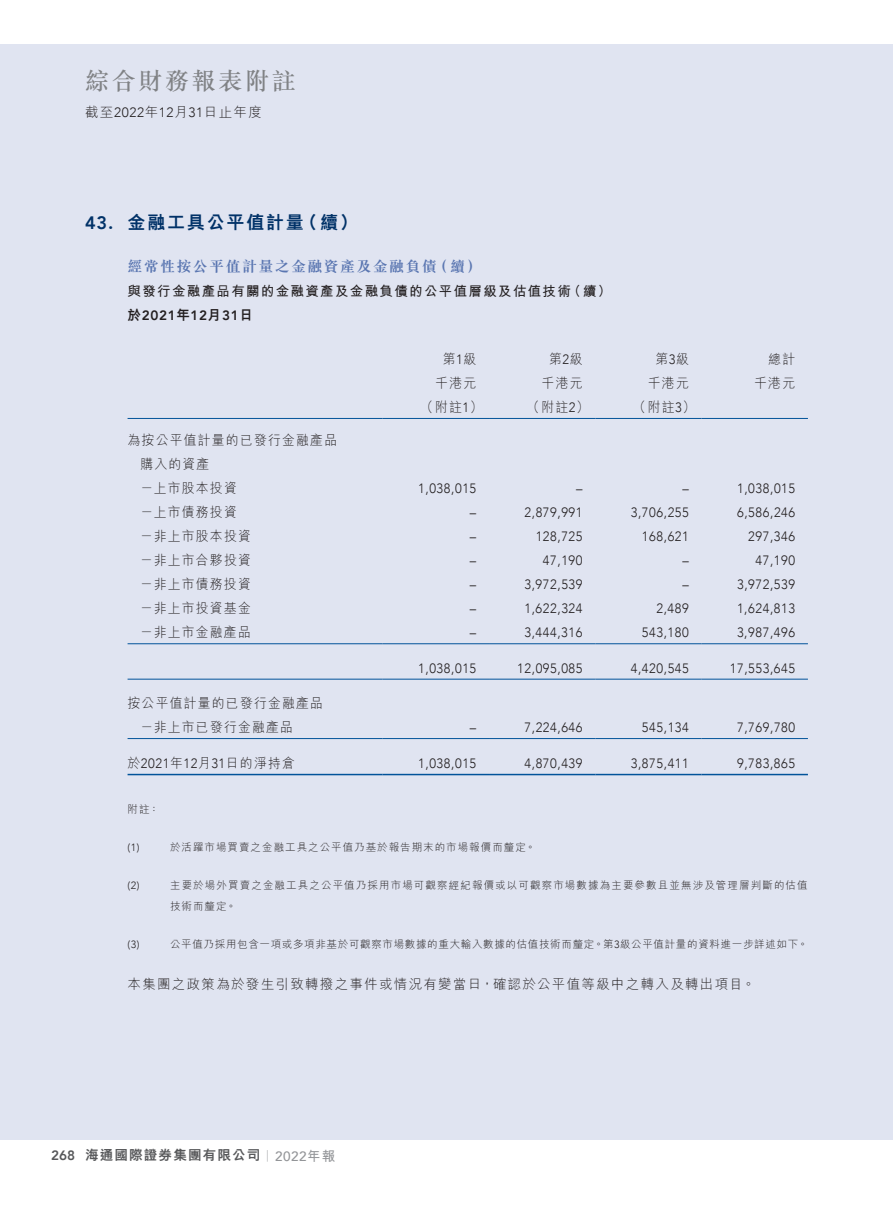
<style>
.page{position:relative;width:893px;height:1212px;background:#fff}
.page>*{position:absolute;margin:0;border:0;box-sizing:border-box;transform-origin:0 0}
.t1{font:500 24px "M Sung HK";letter-spacing:.11em;color:#808285}
.t2{font:800 18px "M Hei HK";letter-spacing:.1em;color:#013268}
.t3{font:700 15px "M Sung HK";letter-spacing:.09em;color:#5a76b1}
.t4{font:300 13.5px "Avenir";letter-spacing:.045em;color:#231f20;scale:.95 1}
.t5{font:300 13.5px/24px "M Hei HK";letter-spacing:.095em;color:#231f20;scale:.95 1}
.t6{font:300 13.5px "M Hei HK";letter-spacing:.095em;color:#231f20}
.t7{font:700 13.5px "M Hei HK";letter-spacing:.1em;color:#231f20}
.t8{font:800 13.5px "M Hei HK";letter-spacing:.09em;color:#57585a}
.t9{font:800 13.5px "Avenir";letter-spacing:.05em;color:#231f20}
.t10{font:300 10.5px/21px "M Hei HK";letter-spacing:.095em;color:#231f20}
.t11{font:300 10.5px "M Hei HK";letter-spacing:.065em;color:#231f20}
.t12{font:300 10.5px "Avenir";color:#231f20}
.s1{font-family:"Avenir"}
.s2{font-family:"M Hei HK"}
.s3{font-family:"Adobe Ming Std";font-weight:300;color:#939598}
.s4{font-family:"Avenir";font-weight:500;color:#939598}
.s5{font-weight:700;color:#939598}
</style>
<div class="page">
<div style="left:0;top:45px;width:893px;height:1095px;background:#e0e4f1"></div>
<hr style="left:128px;top:418px;width:255px;height:1px;background:#02539a">
<hr style="left:383px;top:418px;width:106px;height:1px;background:#02539a">
<hr style="left:489px;top:418px;width:106px;height:1px;background:#02539a">
<hr style="left:595px;top:418px;width:107px;height:1px;background:#02539a">
<hr style="left:702px;top:418px;width:106px;height:1px;background:#02539a">
<hr style="left:128px;top:643px;width:255px;height:1px;background:#02539a">
<hr style="left:383px;top:643px;width:106px;height:1px;background:#02539a">
<hr style="left:489px;top:643px;width:106px;height:1px;background:#02539a">
<hr style="left:595px;top:643px;width:107px;height:1px;background:#02539a">
<hr style="left:702px;top:643px;width:106px;height:1px;background:#02539a">
<hr style="left:128px;top:679px;width:255px;height:1px;background:#02539a">
<hr style="left:383px;top:679px;width:106px;height:1px;background:#02539a">
<hr style="left:489px;top:679px;width:106px;height:1px;background:#02539a">
<hr style="left:595px;top:679px;width:107px;height:1px;background:#02539a">
<hr style="left:702px;top:679px;width:106px;height:1px;background:#02539a">
<hr style="left:128px;top:738px;width:255px;height:1px;background:#02539a">
<hr style="left:383px;top:738px;width:106px;height:1px;background:#02539a">
<hr style="left:489px;top:738px;width:106px;height:1px;background:#02539a">
<hr style="left:595px;top:738px;width:107px;height:1px;background:#02539a">
<hr style="left:702px;top:738px;width:106px;height:1px;background:#02539a">
<hr style="left:128px;top:774px;width:255px;height:1px;background:#02539a">
<hr style="left:383px;top:774px;width:106px;height:1px;background:#02539a">
<hr style="left:489px;top:774px;width:106px;height:1px;background:#02539a">
<hr style="left:595px;top:774px;width:107px;height:1px;background:#02539a">
<hr style="left:702px;top:774px;width:106px;height:1px;background:#02539a">
<h1 class="t1" style="left:85px;top:64px;width:212px">綜合財務報表附註</h1>
<p class="t6" style="left:85px;top:105px;width:178px">截至<span class="s1">2022</span>年<span class="s1">12</span>月<span class="s1">31</span>日止年度</p>
<h2 class="t2" style="left:85px;top:213px;width:274px"><span class="s1">43.</span> 金融工具公平值計量（續）</h2>
<p class="t3" style="left:128px;top:259px;width:355px">經常性按公平值計量之金融資產及金融負債（續）</p>
<p class="t7" style="left:128px;top:281px;width:485px">與發行金融產品有關的金融資產及金融負債的公平值層級及估值技術（續）</p>
<p class="t9" style="left:128px;top:305px;width:127px"><span class="s2">於</span>2021<span class="s2">年</span>12<span class="s2">月</span>31<span class="s2">日</span></p>
<p class="t5" style="left:443px;top:347px;width:37px">第<span class="s1">1</span>級</p>
<p class="t5" style="left:549px;top:347px;width:37px">第<span class="s1">2</span>級</p>
<p class="t5" style="left:655px;top:347px;width:37px">第<span class="s1">3</span>級</p>
<p class="t5" style="left:768px;top:347px;width:30px">總計</p>
<p class="t5" style="left:435px;top:371px;width:45px">千港元</p>
<p class="t5" style="left:542px;top:371px;width:45px">千港元</p>
<p class="t5" style="left:648px;top:371px;width:45px">千港元</p>
<p class="t5" style="left:754px;top:371px;width:45px">千港元</p>
<p class="t5" style="left:420px;top:395px;width:67px">（附註<span class="s1">1</span>）</p>
<p class="t5" style="left:527px;top:395px;width:67px">（附註<span class="s1">2</span>）</p>
<p class="t5" style="left:633px;top:395px;width:67px">（附註<span class="s1">3</span>）</p>
<p class="t5" style="left:140px;top:428px;width:209px;text-indent:-13px">為按公平值計量的已發行金融產品購入的資產<br>－上市股本投資</p>
<p class="t4" style="left:418px;top:481px;width:63px">1,038,015</p>
<p class="t4" style="left:576px;top:481px;width:8px">–</p>
<p class="t4" style="left:682px;top:481px;width:8px">–</p>
<p class="t4" style="left:737px;top:481px;width:63px">1,038,015</p>
<p class="t5" style="left:140px;top:500px;width:103px">－上市債務投資</p>
<p class="t4" style="left:470px;top:505px;width:8px">–</p>
<p class="t4" style="left:524px;top:505px;width:63px">2,879,991</p>
<p class="t4" style="left:631px;top:505px;width:63px">3,706,255</p>
<p class="t4" style="left:737px;top:505px;width:63px">6,586,246</p>
<p class="t5" style="left:140px;top:524px;width:118px">－非上市股本投資</p>
<p class="t4" style="left:470px;top:529px;width:8px">–</p>
<p class="t4" style="left:536px;top:529px;width:51px">128,725</p>
<p class="t4" style="left:642px;top:529px;width:51px">168,621</p>
<p class="t4" style="left:748px;top:529px;width:51px">297,346</p>
<p class="t5" style="left:140px;top:548px;width:118px">－非上市合夥投資</p>
<p class="t4" style="left:470px;top:553px;width:8px">–</p>
<p class="t4" style="left:543px;top:553px;width:43px">47,190</p>
<p class="t4" style="left:682px;top:553px;width:8px">–</p>
<p class="t4" style="left:755px;top:553px;width:43px">47,190</p>
<p class="t5" style="left:140px;top:572px;width:118px">－非上市債務投資</p>
<p class="t4" style="left:470px;top:577px;width:8px">–</p>
<p class="t4" style="left:524px;top:577px;width:63px">3,972,539</p>
<p class="t4" style="left:682px;top:577px;width:8px">–</p>
<p class="t4" style="left:737px;top:577px;width:63px">3,972,539</p>
<p class="t5" style="left:140px;top:596px;width:118px">－非上市投資基金</p>
<p class="t4" style="left:470px;top:601px;width:8px">–</p>
<p class="t4" style="left:524px;top:601px;width:63px">1,622,324</p>
<p class="t4" style="left:656px;top:601px;width:36px">2,489</p>
<p class="t4" style="left:737px;top:601px;width:63px">1,624,813</p>
<p class="t5" style="left:140px;top:620px;width:118px">－非上市金融產品</p>
<p class="t4" style="left:470px;top:625px;width:8px">–</p>
<p class="t4" style="left:524px;top:625px;width:63px">3,444,316</p>
<p class="t4" style="left:642px;top:625px;width:51px">543,180</p>
<p class="t4" style="left:737px;top:625px;width:63px">3,987,496</p>
<p class="t4" style="left:418px;top:660px;width:63px">1,038,015</p>
<p class="t4" style="left:517px;top:660px;width:70px">12,095,085</p>
<p class="t4" style="left:631px;top:660px;width:63px">4,420,545</p>
<p class="t4" style="left:730px;top:660px;width:70px">17,553,645</p>
<p class="t5" style="left:140px;top:691px;width:194px;text-indent:-13px">按公平值計量的已發行金融產品－非上市已發行金融產品</p>
<p class="t4" style="left:470px;top:719px;width:8px">–</p>
<p class="t4" style="left:524px;top:719px;width:63px">7,224,646</p>
<p class="t4" style="left:642px;top:719px;width:51px">545,134</p>
<p class="t4" style="left:737px;top:719px;width:63px">7,769,780</p>
<p class="t5" style="left:128px;top:750px;width:178px">於<span class="s1">2021</span>年<span class="s1">12</span>月<span class="s1">31</span>日的淨持倉</p>
<p class="t4" style="left:418px;top:755px;width:63px">1,038,015</p>
<p class="t4" style="left:524px;top:755px;width:63px">4,870,439</p>
<p class="t4" style="left:631px;top:755px;width:63px">3,875,411</p>
<p class="t4" style="left:737px;top:755px;width:63px">9,783,865</p>
<p class="t10" style="left:128px;top:798px;width:33px">附註：</p>
<p class="t12" style="left:128px;top:841px;width:13px">(1)</p>
<p class="t10" style="left:170px;top:836px;width:367px">於活躍市場買賣之金融工具之公平值乃基於報告期末的市場報價而釐定。</p>
<p class="t12" style="left:128px;top:879px;width:13px">(2)</p>
<p class="t10" style="left:170px;top:874px;width:639px">主要於場外買賣之金融工具之公平值乃採用市場可觀察經紀報價或以可觀察市場數據為主要參數且並無涉及管理層判斷的估值技術而釐定。</p>
<p class="t12" style="left:128px;top:938px;width:13px">(3)</p>
<p class="t11" style="left:170px;top:938px;width:639px">公平值乃採用包含一項或多項非基於可觀察市場數據的重大輸入數據的估值技術而釐定。第<span class="s1">3</span>級公平值計量的資料進一步詳述如下。</p>
<p class="t6" style="left:128px;top:977px;width:629px">本集團之政策為於發生引致轉撥之事件或情況有變當日，確認於公平值等級中之轉入及轉出項目。</p>
<p class="t8" style="left:51px;top:1148px;width:286px"><span class="s1">268</span> 海通國際證券集團有限公司<span class="s3">｜</span><span class="s4">2022</span><span class="s5">年報</span></p>
</div>
